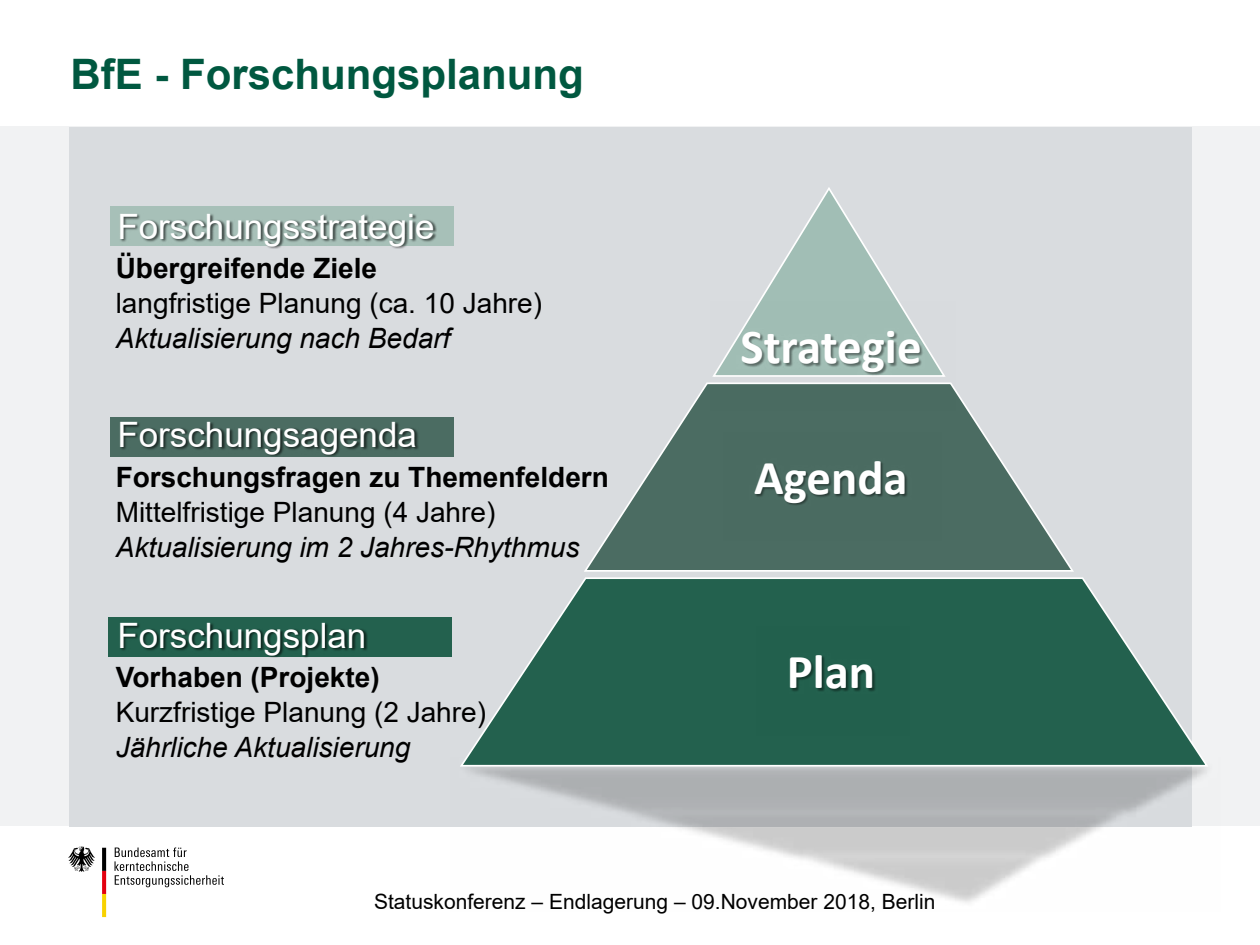
<style>
.page{position:relative;width:1260px;height:945px;background:#fff}
.page>*{position:absolute;margin:0;border:0;box-sizing:border-box;transform-origin:0 0}
.t1{font:700 49px "Calibri";color:#fff}
.PP-Überschrift{font:700 42px "Arial";color:#005840}
.Zwischenüberschrift{font:35px "Arial";color:#fff}
.PP_Text-13{font:28px "Arial";color:#000}
.PP_Text-13-2{font:italic 28px "Arial";color:#000}
.PP_Text-13-3{font:700 28px "Arial";color:#000}
.t2{font:21px "Arial";color:#000}
</style>
<div class="page">
<svg style="left:68px;top:847px;width:27px;height:25px"></svg>
<svg style="left:102px;top:848px;width:4px;height:69px"></svg>
<svg style="left:115px;top:847px;width:109px;height:40px"></svg>
<div style="left:0;top:127px;width:1260px;height:699px;background:#f1f2f3"></div>
<div style="left:69px;top:127px;width:1123px;height:699px;background:#d9dcdf"></div>
<div style="left:110px;top:417px;width:344px;height:40px;background:#4b6c62"></div>
<div style="left:108px;top:617px;width:344px;height:40px;background:#23614e"></div>
<div style="left:110px;top:206px;width:344px;height:40px;background:#a7c0b8"></div>
<svg style="left:758px;top:187px;width:142px;height:115px"></svg>
<svg style="left:584px;top:382px;width:490px;height:190px"></svg>
<svg style="left:460px;top:577px;width:750px;height:191px"></svg>
<img style="left:710px;top:302px;width:245px;height:109px">
<img style="left:724px;top:432px;width:218px;height:109px">
<img style="left:756px;top:627px;width:153px;height:108px">
<div style="left:120px;top:214px;width:317px;height:35px;background:#000;opacity:.61"></div>
<div style="left:120px;top:422px;width:299px;height:35px;background:#000;opacity:.61"></div>
<div style="left:120px;top:623px;width:248px;height:35px;background:#000;opacity:.61"></div>
<h2 class="PP-Überschrift" style="left:70px;top:45px;width:515px">BfE - Forschungsplanung</h2>
<h3 class="Zwischenüberschrift" style="left:117px;top:202px;width:319px">Forschungsstrategie</h3>
<p class="PP_Text-13-3" style="left:116px;top:249px;width:263px">Übergreifende Ziele</p>
<p class="PP_Text-13" style="left:116px;top:284px;width:428px">langfristige Planung (ca. 10 Jahre)</p>
<p class="PP_Text-13-2" style="left:116px;top:320px;width:336px">Aktualisierung nach Bedarf</p>
<h3 class="Zwischenüberschrift" style="left:117px;top:411px;width:301px">Forschungsagenda</h3>
<p class="PP_Text-13-3" style="left:116px;top:457px;width:495px">Forschungsfragen zu Themenfeldern</p>
<p class="PP_Text-13" style="left:116px;top:493px;width:381px">Mittelfristige Planung (4 Jahre)</p>
<p class="PP_Text-13-2" style="left:116px;top:529px;width:465px">Aktualisierung im 2 Jahres-Rhythmus</p>
<h3 class="Zwischenüberschrift" style="left:117px;top:611px;width:250px">Forschungsplan</h3>
<p class="PP_Text-13-3" style="left:116px;top:658px;width:265px">Vorhaben (Projekte)</p>
<p class="PP_Text-13" style="left:116px;top:693px;width:372px">Kurzfristige Planung (2 Jahre)</p>
<p class="PP_Text-13-2" style="left:116px;top:729px;width:296px">Jährliche Aktualisierung</p>
<p class="t1" style="left:741px;top:313px;width:183px">Strategie</p>
<p class="t1" style="left:754px;top:443px;width:155px">Agenda</p>
<p class="t1" style="left:787px;top:637px;width:90px">Plan</p>
<p class="t2" style="left:374px;top:888px;width:563px">Statuskonferenz – Endlagerung – 09.November 2018, Berlin</p>
</div>
